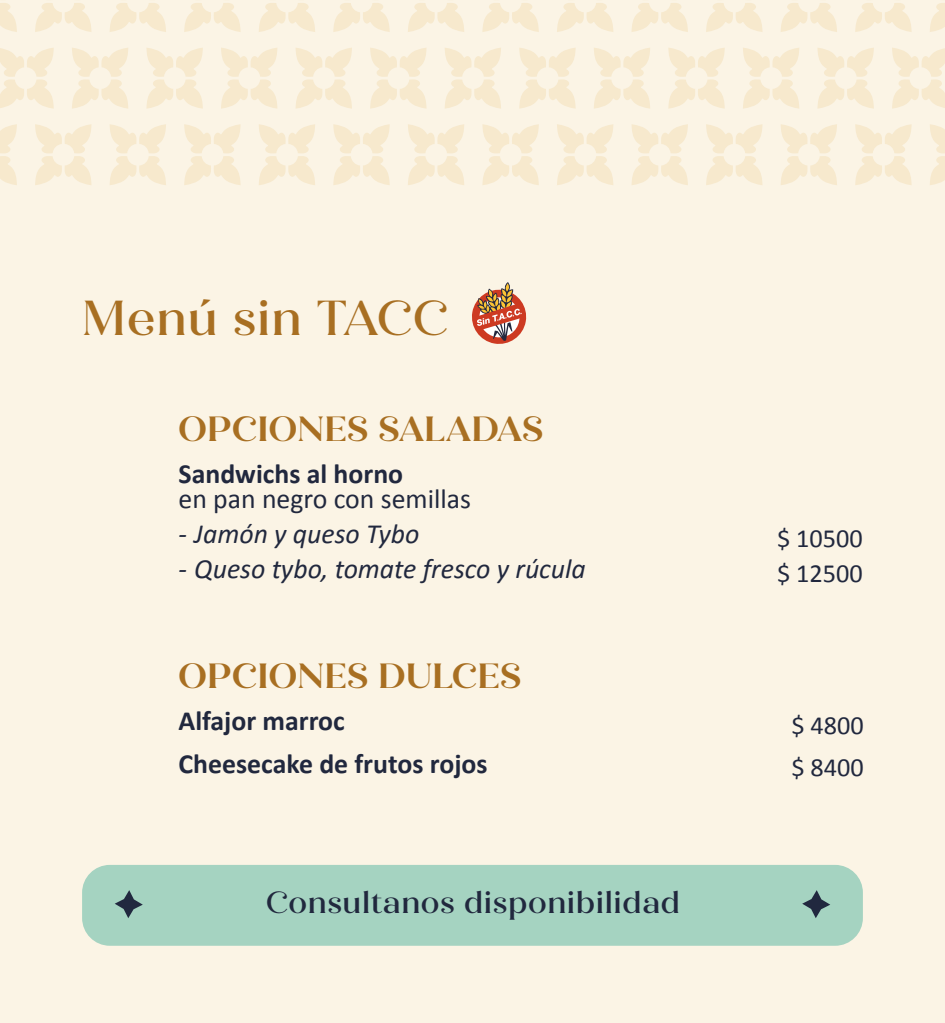
<style>
.page{position:relative;width:945px;height:1023px;background:#fbf4e5}
.page>*{position:absolute;margin:0;border:0;box-sizing:border-box;transform-origin:0 0}
.t1{font:500 49.09px "Quiche Flare";letter-spacing:.02em;color:#a86f22}
.t2{font:700 35px "Quiche Flare";letter-spacing:.02em;color:#a86f22}
.t3{font:500 30.62px "Quiche Flare";letter-spacing:.02em;color:#21283e}
.t4{font:700 27.82px/42.5px "Calibri";color:#21283e}
.t5{font:italic 27.82px "Calibri";color:#21283e}
.t6{font:27.82px "Calibri";color:#21283e}
.t7{font:26.25px/34.8px "Calibri";color:#21283e}
</style>
<div class="page">
<svg style="left:472px;top:282px;width:55px;height:62px"></svg>
<div style="left:82px;top:865px;width:781px;height:81px;background:#a5d3c1;border-radius:28px"></div>
<svg style="left:115px;top:890px;width:28px;height:28px"></svg>
<svg style="left:802px;top:890px;width:28px;height:28px"></svg>
<svg style="left:519px;top:48px;width:57px;height:61px"></svg>
<svg style="left:594px;top:48px;width:56px;height:61px"></svg>
<svg style="left:482px;top:3px;width:57px;height:29px"></svg>
<svg style="left:557px;top:3px;width:56px;height:29px"></svg>
<svg style="left:632px;top:3px;width:56px;height:29px"></svg>
<svg style="left:706px;top:3px;width:57px;height:29px"></svg>
<svg style="left:668px;top:48px;width:57px;height:61px"></svg>
<svg style="left:445px;top:48px;width:56px;height:61px"></svg>
<svg style="left:817px;top:48px;width:57px;height:61px"></svg>
<svg style="left:892px;top:48px;width:53px;height:61px"></svg>
<svg style="left:781px;top:3px;width:56px;height:29px"></svg>
<svg style="left:855px;top:3px;width:57px;height:29px"></svg>
<svg style="left:930px;top:3px;width:15px;height:29px"></svg>
<svg style="left:743px;top:48px;width:56px;height:61px"></svg>
<svg style="left:482px;top:124px;width:57px;height:61px"></svg>
<svg style="left:557px;top:124px;width:56px;height:61px"></svg>
<svg style="left:632px;top:124px;width:56px;height:61px"></svg>
<svg style="left:706px;top:124px;width:57px;height:61px"></svg>
<svg style="left:781px;top:124px;width:56px;height:61px"></svg>
<svg style="left:855px;top:124px;width:57px;height:61px"></svg>
<svg style="left:930px;top:124px;width:15px;height:61px"></svg>
<svg style="left:0;top:48px;width:54px;height:61px"></svg>
<svg style="left:72px;top:48px;width:56px;height:61px"></svg>
<svg style="left:0;top:3px;width:17px;height:29px"></svg>
<svg style="left:35px;top:3px;width:56px;height:29px"></svg>
<svg style="left:110px;top:3px;width:56px;height:29px"></svg>
<svg style="left:184px;top:3px;width:57px;height:29px"></svg>
<svg style="left:146px;top:48px;width:57px;height:61px"></svg>
<svg style="left:296px;top:48px;width:56px;height:61px"></svg>
<svg style="left:370px;top:48px;width:57px;height:61px"></svg>
<svg style="left:259px;top:3px;width:56px;height:29px"></svg>
<svg style="left:333px;top:3px;width:57px;height:29px"></svg>
<svg style="left:408px;top:3px;width:56px;height:29px"></svg>
<svg style="left:221px;top:48px;width:56px;height:61px"></svg>
<svg style="left:0;top:124px;width:17px;height:61px"></svg>
<svg style="left:35px;top:124px;width:56px;height:61px"></svg>
<svg style="left:110px;top:124px;width:56px;height:61px"></svg>
<svg style="left:184px;top:124px;width:57px;height:61px"></svg>
<svg style="left:259px;top:124px;width:56px;height:61px"></svg>
<svg style="left:333px;top:124px;width:57px;height:61px"></svg>
<svg style="left:408px;top:124px;width:56px;height:61px"></svg>
<h1 class="t1" style="left:82px;top:289px;width:368px">Menú sin TACC</h1>
<p class="t2" style="left:179px;top:407px;width:366px">OPCIONES SALADAS</p>
<p class="t4" style="left:179px;top:452px;width:226px">Sandwichs al horno</p>
<p class="t6" style="left:179px;top:479px;width:294px">en pan negro con semillas</p>
<p class="t5" style="left:179px;top:514px;width:242px">- Jamón y queso Tybo</p>
<p class="t5" style="left:179px;top:549px;width:409px">- Queso tybo, tomate fresco y rúcula</p>
<p class="t2" style="left:179px;top:654px;width:344px">OPCIONES DULCES</p>
<p class="t4" style="left:179px;top:699px;width:310px">Alfajor marroc<br>Cheesecake de frutos rojos</p>
<p class="t3" style="left:266px;top:884px;width:416px">Consultanos disponibilidad</p>
<p class="t7" style="left:777px;top:520px;width:87px">$ 10500 $ 12500</p>
<p class="t7" style="left:791px;top:707px;width:74px">$ 4800</p>
<p class="t7" style="left:791px;top:749px;width:74px">$ 8400</p>
</div>
